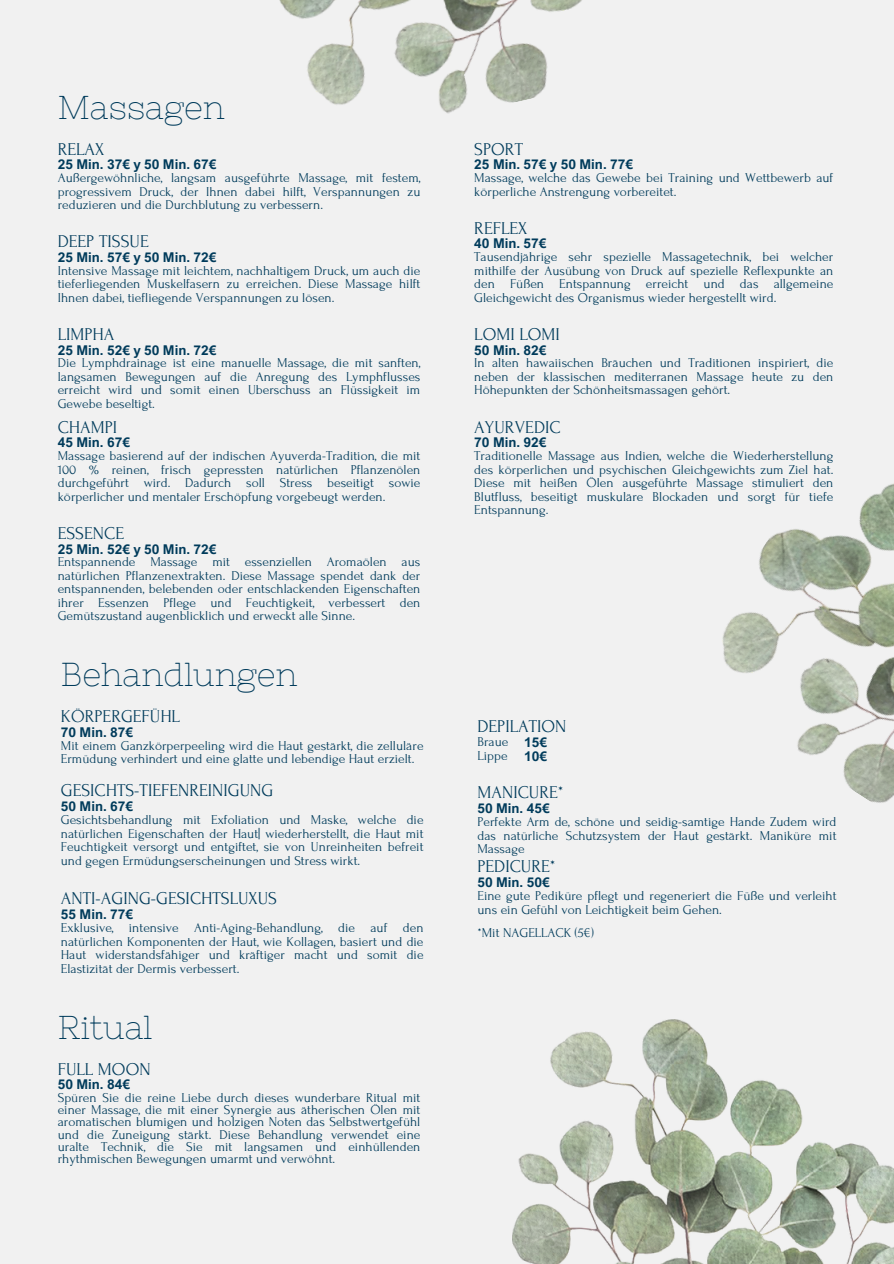
<style>
.page{position:relative;width:894px;height:1264px;background:#fff}
.page>*{position:absolute;margin:0;border:0;box-sizing:border-box;transform-origin:0 0}
.t1{font:33px "Aka Acid GR Nixie";color:#003b5b}
.t2{font:18px "Forum";color:#003b5b}
.t3{font:13.5px/13.5px "Forum";color:#003b5b;text-align:justify}
.t4{font:700 13.5px/13.5px "Arial Nova";color:#003b5b}
</style>
<div class="page">
<div style="left:0;top:0;width:893px;height:1263px;background:#f1f1f1"></div>
<img style="left:722px;top:484px;width:171px;height:319px">
<img style="left:512px;top:1019px;width:381px;height:244px">
<img style="left:279px;top:0;width:303px;height:114px">
<h3 class="t1" style="left:58px;top:88px;width:169px">Massagen</h3>
<p class="t2" style="left:58px;top:139px;width:48px">RELAX</p>
<p class="t4" style="left:58px;top:158px;width:160px">25 Min. 37€ y 50 Min. 67€</p>
<h3 class="t3" style="left:58px;top:171px;width:364px">Außergewöhnliche, langsam ausgeführte Massage, mit festem, progressivem Druck, der Ihnen dabei hilft, Verspannungen zu reduzieren und die Durchblutung zu verbessern.</h3>
<p class="t2" style="left:58px;top:232px;width:92px">DEEP TISSUE</p>
<h2 class="t4" style="left:58px;top:250px;width:160px">25 Min. 57€ y 50 Min. 72€</h2>
<h2 class="t3" style="left:58px;top:264px;width:364px">Intensive Massage mit leichtem, nachhaltigem Druck, um auch die tieferliegenden Muskelfasern zu erreichen. Diese Massage hilft Ihnen dabei, tiefliegende Verspannungen zu lösen.</h2>
<p class="t2" style="left:58px;top:324px;width:58px">LIMPHA</p>
<h3 class="t4" style="left:58px;top:343px;width:160px">25 Min. 52€ y 50 Min. 72€</h3>
<p class="t3" style="left:58px;top:356px;width:364px">Die Lymphdrainage ist eine manuelle Massage, die mit sanften, langsamen Bewegungen auf die Anregung des Lymphflusses erreicht wird und somit einen Uberschuss an Flüssigkeit im Gewebe beseltigt.</p>
<p class="t3" style="left:58px;top:449px;width:364px">Massage basierend auf der indischen Ayuverda-Tradition, die mit 100 % reinen, frisch gepressten natürlichen Pflanzenölen durchgeführt wird. Dadurch soll Stress beseitigt sowie körperlicher und mentaler Erschöpfung vorgebeugt werden.</p>
<h2 class="t2" style="left:58px;top:417px;width:61px">CHAMPI</h2>
<p class="t4" style="left:58px;top:435px;width:74px">45 Min. 67€</p>
<h3 class="t2" style="left:58px;top:523px;width:68px">ESSENCE</h3>
<p class="t4" style="left:58px;top:541px;width:160px">25 Min. 52€ y 50 Min. 72€</p>
<p class="t3" style="left:58px;top:555px;width:364px">Entspannende Massage mit essenziellen Aromaölen aus natürlichen Pflanzenextrakten. Diese Massage spendet dank der entspannenden, belebenden oder entschlackenden Eigenschaften ihrer Essenzen Pflege und Feuchtigkeit, verbessert den Gemütszustand augenblicklich und erweckt alle Sinne.</p>
<h3 class="t1" style="left:61px;top:655px;width:238px">Behandlungen</h3>
<h3 class="t2" style="left:61px;top:706px;width:120px">KÖRPERGEFÜHL</h3>
<h2 class="t4" style="left:61px;top:725px;width:74px">70 Min. 87€</h2>
<h3 class="t3" style="left:61px;top:739px;width:364px">Mit einem Ganzkörperpeeling wird die Haut gestärkt, die zelluläre<br>Ermüdung verhindert und eine glatte und lebendige Haut erzielt.</h3>
<p class="t2" style="left:61px;top:781px;width:214px">GESICHTS-TIEFENREINIGUNG</p>
<h3 class="t4" style="left:61px;top:799px;width:74px">50 Min. 67€</h3>
<h3 class="t3" style="left:61px;top:813px;width:364px">Gesichtsbehandlung mit Exfoliation und Maske, welche die natürlichen Eigenschaften der Haut| wiederherstellt, die Haut mit Feuchtigkeit versorgt und entgiftet, sie von Unreinheiten befreit und gegen Ermüdungserscheinungen und Stress wirkt.</h3>
<h2 class="t2" style="left:61px;top:888px;width:218px">ANTI-AGING-GESICHTSLUXUS</h2>
<p class="t4" style="left:61px;top:907px;width:74px">55 Min. 77€</p>
<h2 class="t3" style="left:61px;top:921px;width:364px">Exklusive, intensive Anti-Aging-Behandlung, die auf den natürlichen Komponenten der Haut, wie Kollagen, basiert und die Haut widerstandsfähiger und kräftiger macht und somit die Elastizität der Dermis verbessert.</h2>
<h2 class="t1" style="left:58px;top:1008px;width:96px">Ritual</h2>
<h2 class="t2" style="left:58px;top:1059px;width:94px">FULL MOON</h2>
<h1 class="t4" style="left:58px;top:1076px;width:74px">50 Min. 84€</h1>
<h2 class="t3" style="left:58px;top:1091px;width:364px;line-height:12.3px">Spüren Sie die reine Liebe durch dieses wunderbare Ritual mit einer Massage, die mit einer Synergie aus ätherischen Ölen mit aromatischen blumigen und holzigen Noten das Selbstwertgefühl und die Zuneigung stärkt. Diese Behandlung verwendet eine uralte Technik, die Sie mit langsamen und einhüllenden rhythmischen Bewegungen umarmt und verwöhnt.</h2>
<h3 class="t2" style="left:474px;top:139px;width:50px">SPORT</h3>
<p class="t4" style="left:474px;top:158px;width:160px">25 Min. 57€ y 50 Min. 77€</p>
<p class="t3" style="left:474px;top:171px;width:360px">Massage, welche das Gewebe bei Training und Wettbewerb auf körperliche Anstrengung vorbereitet.</p>
<p class="t2" style="left:474px;top:218px;width:55px">REFLEX</p>
<h3 class="t4" style="left:474px;top:236px;width:74px">40 Min. 57€</h3>
<h2 class="t3" style="left:474px;top:250px;width:360px">Tausendjährige sehr spezielle Massagetechnik, bei welcher mithilfe der Ausübung von Druck auf spezielle Reflexpunkte an den Füßen Entspannung erreicht und das allgemeine Gleichgewicht des Organismus wieder hergestellt wird.</h2>
<h2 class="t2" style="left:474px;top:324px;width:87px">LOMI LOMI</h2>
<p class="t4" style="left:474px;top:343px;width:74px">50 Min. 82€</p>
<h1 class="t3" style="left:474px;top:356px;width:360px">In alten hawaiischen Bräuchen und Traditionen inspiriert, die neben der klassischen mediterranen Massage heute zu den Höhepunkten der Schönheitsmassagen gehört.</h1>
<h2 class="t2" style="left:474px;top:417px;width:88px">AYURVEDIC</h2>
<h2 class="t4" style="left:474px;top:435px;width:74px">70 Min. 92€</h2>
<h3 class="t3" style="left:474px;top:449px;width:360px">Traditionelle Massage aus Indien, welche die Wiederherstellung des körperlichen und psychischen Gleichgewichts zum Ziel hat.<br>Diese mit heißen Ölen ausgeführte Massage stimuliert den Blutfluss, beseitigt muskuläre Blockaden und sorgt für tiefe Entspannung.</h3>
<p class="t2" style="left:477px;top:716px;width:91px">DEPILATION</p>
<h2 class="t3" style="left:477px;top:735px;width:32px">Braue</h2>
<h3 class="t3" style="left:477px;top:748px;width:32px">Lippe</h3>
<h2 class="t4" style="left:524px;top:735px;width:24px">15€<br>10€</h2>
<h3 class="t2" style="left:477px;top:782px;width:88px">MANICURE*</h3>
<h3 class="t4" style="left:477px;top:801px;width:74px">50 Min. 45€</h3>
<p class="t3" style="left:477px;top:815px;width:360px">Perfekte Arm de, schöne und seidig-samtige Hande Zudem wird das natürliche Schutzsystem der Haut gestärkt. Maniküre mit Massage</p>
<h3 class="t2" style="left:477px;top:857px;width:80px">PEDICURE*</h3>
<p class="t4" style="left:477px;top:875px;width:74px">50 Min. 50€</p>
<p class="t3" style="left:477px;top:889px;width:360px">Eine gute Pediküre pflegt und regeneriert die Füße und verleiht uns ein Gefühl von Leichtigkeit beim Gehen.</p>
<p class="t3" style="left:477px;top:926px;width:118px">*Mit NAGELLACK (5€)</p>
</div>
